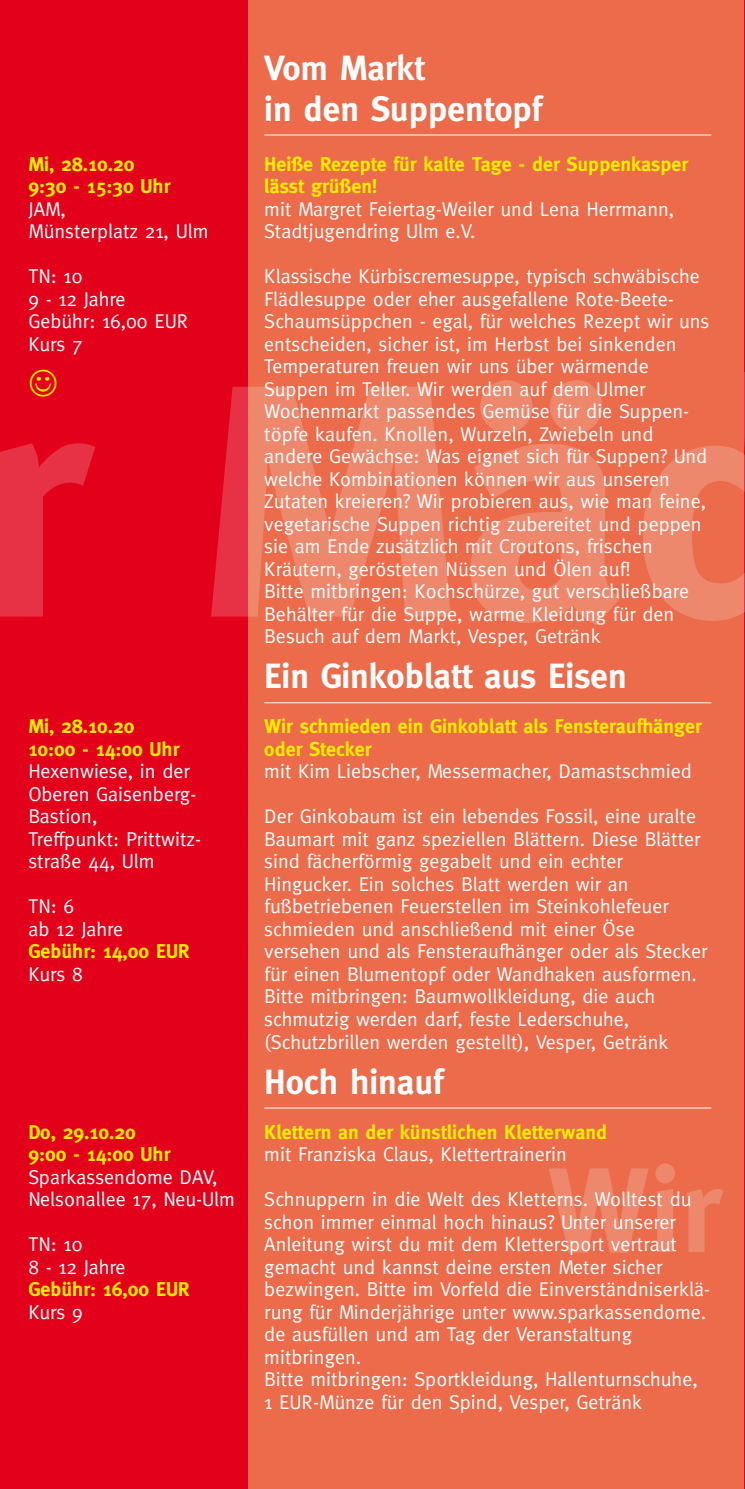
<style>
.page{position:relative;width:745px;height:1489px;background:#fff}
.page>*{position:absolute;margin:0;border:0;box-sizing:border-box;transform-origin:0 0}
.t1{font:700 330.5px "Meta";color:#fff}
.t2{font:700 120px "Meta";color:#fff}
.t3{font:700 35px/40px "Meta";color:#fff}
.t4{font:20px/22.5px "Meta";color:#fff}
.t5{font:700 20px/22.5px "Meta";color:#ffed00}
</style>
<div class="page">
<div style="left:0;top:0;width:248px;height:1488px;background:#e2001a"></div>
<div style="left:248px;top:0;width:496px;height:1488px;background:#eb6b4a"></div>
<hr style="left:264px;top:134px;width:446px;height:1px;background:#fff">
<hr style="left:264px;top:702px;width:446px;height:1px;background:#fff">
<hr style="left:264px;top:1107px;width:446px;height:1px;background:#fff">
<h3 class="t3" style="left:264px;top:48px;width:279px">Vom Markt<br>in den Suppentopf</h3>
<p class="t5" style="left:264px;top:152px;width:425px">Heiße Rezepte für kalte Tage - der Suppenkasper lässt grüßen!</p>
<p class="t4" style="left:264px;top:197px;width:411px">mit Margret Feiertag-Weiler und Lena Herrmann,<br>Stadtjugendring Ulm e.V.</p>
<p class="t4" style="left:264px;top:265px;width:446px">Klassische Kürbiscremesuppe, typisch schwäbische Flädlesuppe oder eher ausgefallene Rote-Beete-Schaumsüppchen - egal, für welches Rezept wir uns entscheiden, sicher ist, im Herbst bei sinkenden Temperaturen freuen wir uns über wärmende Suppen im Teller. Wir werden auf dem Ulmer Wochenmarkt passendes Gemüse für die Suppen&shy;töpfe kaufen. Knollen, Wurzeln, Zwiebeln und andere Gewächse: Was eignet sich für Suppen? Und welche Kombinationen können wir aus unseren Zutaten kreieren? Wir probieren aus, wie man feine, vegetarische Suppen richtig zubereitet und peppen sie am Ende zusätzlich mit Croutons, frischen Kräutern, gerösteten Nüssen und Ölen auf!<br>Bitte mitbringen: Kochschürze, gut verschließbare Behälter für die Suppe, warme Kleidung für den Besuch auf dem Markt, Vesper, Getränk</p>
<h3 class="t3" style="left:264px;top:656px;width:364px">Ein Ginkoblatt aus Eisen</h3>
<p class="t5" style="left:264px;top:715px;width:439px">Wir schmieden ein Ginkoblatt als Fensteraufhänger oder Stecker</p>
<p class="t4" style="left:264px;top:760px;width:429px">mit Kim Liebscher, Messermacher, Damastschmied</p>
<p class="t4" style="left:264px;top:805px;width:444px">Der Ginkobaum ist ein lebendes Fossil, eine uralte Baumart mit ganz speziellen Blättern. Diese Blätter sind fächerförmig gegabelt und ein echter Hingucker. Ein solches Blatt werden wir an fußbetriebenen Feuerstellen im Steinkohlefeuer schmieden und anschließend mit einer Öse versehen und als Fensteraufhänger oder als Stecker für einen Blumentopf oder Wandhaken ausformen.<br>Bitte mitbringen: Baumwollkleidung, die auch schmutzig werden darf, feste Lederschuhe, (Schutzbrillen werden gestellt), Vesper, Getränk</p>
<h3 class="t3" style="left:264px;top:1061px;width:180px">Hoch hinauf</h3>
<p class="t5" style="left:264px;top:1120px;width:344px">Klettern an der künstlichen Kletterwand</p>
<p class="t4" style="left:264px;top:1142px;width:304px">mit Franziska Claus, Klettertrainerin</p>
<p class="t4" style="left:264px;top:1187px;width:447px">Schnuppern in die Welt des Kletterns. Wolltest du schon immer einmal hoch hinaus? Unter unserer Anleitung wirst du mit dem Klettersport vertraut gemacht und kannst deine ersten Meter sicher bezwingen. Bitte im Vorfeld die Einverständniserklä&shy;rung für Minderjährige unter www.sparkassendome. de ausfüllen und am Tag der Veranstaltung mitbringen.<br>Bitte mitbringen: Sportkleidung, Hallenturnschuhe, 1 EUR-Münze für den Spind, Vesper, Getränk</p>
<p class="t5" style="left:28px;top:152px;width:143px">Mi, 28.10.20<br>9:30 - 15:30 Uhr</p>
<p class="t4" style="left:28px;top:197px;width:181px">JAM,<br>Münsterplatz 21, Ulm</p>
<p class="t4" style="left:28px;top:265px;width:161px">TN: 10<br>9 - 12 Jahre<br>Gebühr: 16,00 EUR<br>Kurs 7</p>
<h1 class="t1" style="left:-24px;top:311px;width:837px">r Mäd</h1>
<p class="t5" style="left:28px;top:715px;width:152px">Mi, 28.10.20<br>10:00 - 14:00 Uhr</p>
<p class="t4" style="left:28px;top:760px;width:174px">Hexenwiese, in der<br>Oberen Gaisenberg-<br>Bastion,<br>Treffpunkt: Prittwitz&shy;straße 44, Ulm</p>
<p class="t4" style="left:28px;top:895px;width:96px">TN: 6<br>ab 12 Jahre</p>
<p class="t5" style="left:28px;top:940px;width:163px">Gebühr: 14,00 EUR</p>
<p class="t4" style="left:28px;top:962px;width:56px">Kurs 8</p>
<p class="t5" style="left:28px;top:1120px;width:143px">Do, 29.10.20<br>9:00 - 14:00 Uhr</p>
<p class="t4" style="left:28px;top:1165px;width:208px">Sparkassendome DAV,<br>Nelsonallee 17, Neu-Ulm</p>
<p class="t4" style="left:28px;top:1232px;width:99px">TN: 10<br>8 - 12 Jahre</p>
<p class="t5" style="left:28px;top:1277px;width:163px">Gebühr: 16,00 EUR</p>
<p class="t4" style="left:28px;top:1300px;width:56px">Kurs 9</p>
<h2 class="t2" style="left:547px;top:1140px;width:175px">Wir</h2>
</div>
